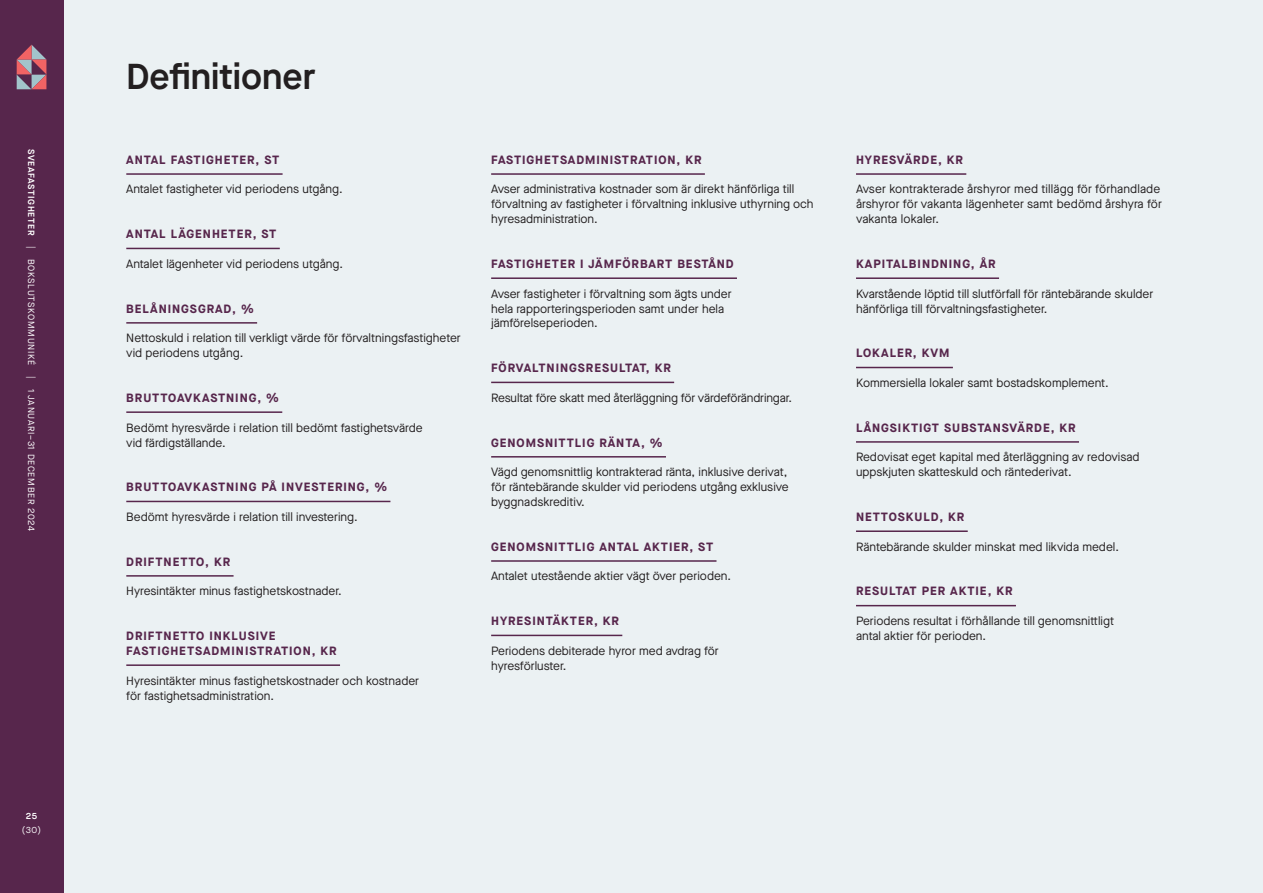
<style>
.page{position:relative;width:1263px;height:893px;background:#ebf1f3}
.page>*{position:absolute;margin:0;border:0;box-sizing:border-box;transform-origin:0 0}
.t1{font:600 36px "Maison Neue";color:#231f20}
.Brödtext_utan_indrag{font:12px/14.9px "Maison Neue";color:#231f20}
.Underrubrik{font:700 12px/14.9px "Maison Neue";letter-spacing:.08em;color:#57264c}
.t2{font:9px "Maison Neue";letter-spacing:.08em;color:#fff}
.t3{font:600 9px "Maison Neue";letter-spacing:.08em;color:#fff}
</style>
<div class="page">
<div style="left:0;top:0;width:63px;height:893px;background:#57264c"></div>
<svg style="left:17px;top:45px;width:29px;height:44px"></svg>
<hr style="left:126px;top:173px;width:157px;height:2px;background:#57264c">
<hr style="left:126px;top:248px;width:154px;height:1px;background:#57264c">
<hr style="left:126px;top:322px;width:131px;height:2px;background:#57264c">
<hr style="left:126px;top:411px;width:156px;height:2px;background:#57264c">
<hr style="left:126px;top:501px;width:264px;height:1px;background:#57264c">
<hr style="left:126px;top:575px;width:108px;height:2px;background:#57264c">
<hr style="left:126px;top:664px;width:214px;height:2px;background:#57264c">
<hr style="left:491px;top:173px;width:214px;height:2px;background:#57264c">
<hr style="left:491px;top:277px;width:246px;height:2px;background:#57264c">
<hr style="left:491px;top:382px;width:183px;height:1px;background:#57264c">
<hr style="left:491px;top:456px;width:175px;height:2px;background:#57264c">
<hr style="left:491px;top:560px;width:225px;height:2px;background:#57264c">
<hr style="left:491px;top:635px;width:131px;height:1px;background:#57264c">
<hr style="left:856px;top:173px;width:110px;height:2px;background:#57264c">
<hr style="left:856px;top:277px;width:143px;height:2px;background:#57264c">
<hr style="left:856px;top:367px;width:97px;height:1px;background:#57264c">
<hr style="left:856px;top:441px;width:223px;height:2px;background:#57264c">
<hr style="left:856px;top:530px;width:112px;height:2px;background:#57264c">
<hr style="left:856px;top:605px;width:160px;height:1px;background:#57264c">
<p class="t3" style="left:38px;top:149px;width:88px;rotate:90deg">SVEAFASTIGHETER</p>
<p class="t2" style="left:37px;top:259px;width:108px;rotate:90deg">BOKSLUTSKOMMUNIKÉ</p>
<p class="t2" style="left:38px;top:246px;width:4px;rotate:90deg">|</p>
<p class="t2" style="left:38px;top:376px;width:4px;rotate:90deg">|</p>
<p class="t2" style="left:37px;top:389px;width:144px;rotate:90deg">1 JANUARI–31 DECEMBER 2024</p>
<p class="t3" style="left:26px;top:809px;width:13px">25</p>
<p class="t2" style="left:22px;top:824px;width:21px">(30)</p>
<p class="t1" style="left:126px;top:52px;width:191px">Definitioner</p>
<p class="Underrubrik" style="left:126px;top:152px;width:154px">ANTAL FASTIGHETER, ST</p>
<p class="Brödtext_utan_indrag" style="left:126px;top:182px;width:218px">Antalet fastigheter vid periodens utgång.</p>
<p class="Underrubrik" style="left:126px;top:226px;width:152px">ANTAL LÄGENHETER, ST</p>
<p class="Brödtext_utan_indrag" style="left:126px;top:256px;width:218px">Antalet lägenheter vid periodens utgång.</p>
<p class="Underrubrik" style="left:126px;top:301px;width:129px">BELÅNINGSGRAD, %</p>
<p class="Brödtext_utan_indrag" style="left:126px;top:331px;width:336px">Nettoskuld i relation till verkligt värde för förvaltningsfastigheter vid periodens utgång.</p>
<p class="Underrubrik" style="left:126px;top:390px;width:154px">BRUTTOAVKASTNING, %</p>
<p class="Brödtext_utan_indrag" style="left:126px;top:420px;width:298px">Bedömt hyresvärde i relation till bedömt fastighetsvärde vid färdigställande.</p>
<p class="Underrubrik" style="left:126px;top:479px;width:262px">BRUTTOAVKASTNING PÅ INVESTERING, %</p>
<p class="Brödtext_utan_indrag" style="left:126px;top:509px;width:233px">Bedömt hyresvärde i relation till investering.</p>
<p class="Underrubrik" style="left:126px;top:554px;width:105px">DRIFTNETTO, KR</p>
<p class="Brödtext_utan_indrag" style="left:126px;top:584px;width:217px">Hyresintäkter minus fastighetskostnader.</p>
<p class="Underrubrik" style="left:126px;top:628px;width:212px">DRIFTNETTO INKLUSIVE<br>FASTIGHETSADMINISTRATION, KR</p>
<p class="Brödtext_utan_indrag" style="left:126px;top:673px;width:294px">Hyresintäkter minus fastighetskostnader och kostnader för fastighetsadministration.</p>
<p class="Underrubrik" style="left:491px;top:152px;width:212px">FASTIGHETSADMINISTRATION, KR</p>
<p class="Brödtext_utan_indrag" style="left:491px;top:182px;width:324px">Avser administrativa kostnader som är direkt hänförliga till förvaltning av fastigheter i förvaltning inklusive uthyrning och hyresadministration.</p>
<p class="Underrubrik" style="left:491px;top:256px;width:244px">FASTIGHETER I JÄMFÖRBART BESTÅND</p>
<p class="Brödtext_utan_indrag" style="left:491px;top:286px;width:242px">Avser fastigheter i förvaltning som ägts under hela rapporteringsperioden samt under hela jämförelseperioden.</p>
<p class="Underrubrik" style="left:491px;top:360px;width:181px">FÖRVALTNINGSRESULTAT, KR</p>
<p class="Brödtext_utan_indrag" style="left:491px;top:390px;width:302px">Resultat före skatt med återläggning för värdeförändringar.</p>
<p class="Underrubrik" style="left:491px;top:434px;width:173px">GENOMSNITTLIG RÄNTA, %</p>
<p class="Brödtext_utan_indrag" style="left:491px;top:465px;width:299px;text-align:justify">Vägd genomsnittlig kontrakterad ränta, inklusive derivat, för räntebärande skulder vid periodens utgång exklusive byggnadskreditiv.</p>
<p class="Underrubrik" style="left:491px;top:539px;width:224px">GENOMSNITTLIG ANTAL AKTIER, ST</p>
<p class="Brödtext_utan_indrag" style="left:491px;top:569px;width:241px">Antalet utestående aktier vägt över perioden.</p>
<p class="Underrubrik" style="left:491px;top:613px;width:129px">HYRESINTÄKTER, KR</p>
<p class="Brödtext_utan_indrag" style="left:491px;top:643px;width:229px">Periodens debiterade hyror med avdrag för hyresförluster.</p>
<p class="Underrubrik" style="left:856px;top:152px;width:108px">HYRESVÄRDE, KR</p>
<p class="Brödtext_utan_indrag" style="left:856px;top:182px;width:307px">Avser kontrakterade årshyror med tillägg för förhandlade årshyror för vakanta lägenheter samt bedömd årshyra för vakanta lokaler.</p>
<p class="Underrubrik" style="left:856px;top:256px;width:141px">KAPITALBINDNING, ÅR</p>
<p class="Brödtext_utan_indrag" style="left:856px;top:286px;width:299px">Kvarstående löptid till slutförfall för räntebärande skulder hänförliga till förvaltningsfastigheter.</p>
<p class="Underrubrik" style="left:856px;top:345px;width:95px">LOKALER, KVM</p>
<p class="Brödtext_utan_indrag" style="left:856px;top:375px;width:254px">Kommersiella lokaler samt bostadskomplement.</p>
<p class="Underrubrik" style="left:856px;top:420px;width:221px">LÅNGSIKTIGT SUBSTANSVÄRDE, KR</p>
<p class="Brödtext_utan_indrag" style="left:856px;top:450px;width:285px">Redovisat eget kapital med återläggning av redovisad uppskjuten skatteskuld och räntederivat.</p>
<p class="Underrubrik" style="left:856px;top:509px;width:110px">NETTOSKULD, KR</p>
<p class="Brödtext_utan_indrag" style="left:856px;top:539px;width:264px">Räntebärande skulder minskat med likvida medel.</p>
<p class="Underrubrik" style="left:856px;top:583px;width:158px">RESULTAT PER AKTIE, KR</p>
<p class="Brödtext_utan_indrag" style="left:856px;top:613px;width:260px">Periodens resultat i förhållande till genomsnittligt antal aktier för perioden.</p>
</div>
